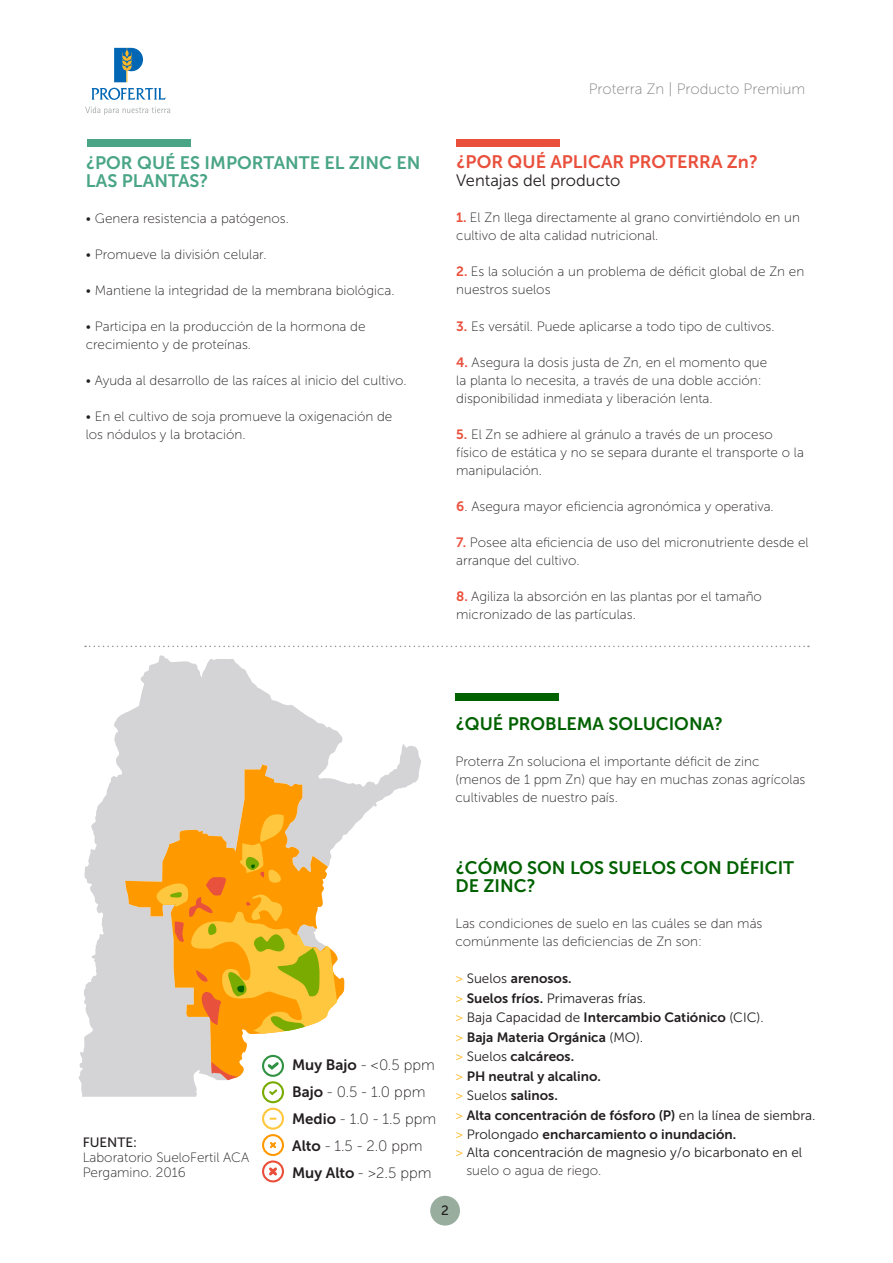
<style>
.page{position:relative;width:893px;height:1263px;background:#fff}
.page>*{position:absolute;margin:0;border:0;box-sizing:border-box;transform-origin:0 0}
.t1{font:18px/18px "Museo Sans 700";color:#006100}
.t2{font:18px/18px "Museo Sans 700";color:#49a585}
.t3{font:18px "Museo Sans 700";color:#e94f3b}
.t4{font:16.5px "Museo Sans 300";color:#231f20}
.t5{font:15px "Museo Sans 100";color:#231f20}
.t6{font:15px "Museo Sans 100";color:#818285}
.t7{font:13.5px/18px "Museo Sans 100";color:#231f20}
.t8{font:13.5px "Museo Sans 700";color:#231f20}
.t9{font:13.5px/18px "Museo Sans 300";color:#231f20}
.t10{font:13.5px "Museo Sans 500";color:#231f20}
.s1{font-family:"Museo Sans 700";color:#e94f3b}
.s2{font-family:"Museo Sans 700"}
.s3{font-family:"Museo Sans 300";color:#fcb826}
.s4{font-family:"Museo Sans 300"}
.s5{color:#fcb826}
.s6{font-family:"Museo Sans 100"}
</style>
<div class="page">
<svg style="left:79px;top:655px;width:342px;height:442px"></svg>
<svg style="left:125px;top:764px;width:219px;height:318px;fill:#d4d4d6"></svg>
<svg style="left:210px;top:1062px;width:27px;height:18px"></svg>
<svg style="left:155px;top:810px;width:182px;height:223px;background:#edb34a"></svg>
<svg style="left:85px;top:646px;width:724px;height:1px"></svg>
<div style="left:455px;top:693px;width:104px;height:7px;background:#006100"></div>
<svg style="left:114px;top:48px;width:29px;height:34px"></svg>
<svg style="left:91px;top:88px;width:75px;height:12px"></svg>
<svg style="left:85px;top:107px;width:85px;height:8px"></svg>
<div style="left:430px;top:1196px;width:30px;height:29px;background:#99ad9e;border-radius:50%"></div>
<div style="left:87px;top:139px;width:104px;height:7px;background:#49a585"></div>
<div style="left:456px;top:139px;width:104px;height:7px;background:#e94f3b"></div>
<div style="left:262px;top:1055px;width:22px;height:22px;border:2px solid #309143;border-radius:50%"></div>
<div style="left:262px;top:1081px;width:22px;height:22px;border:2px solid #7aab00;border-radius:50%"></div>
<div style="left:262px;top:1108px;width:22px;height:22px;border:2px solid #ffc73d;border-radius:50%"></div>
<div style="left:262px;top:1134px;width:22px;height:22px;border:2px solid #f90;border-radius:50%"></div>
<div style="left:262px;top:1160px;width:22px;height:22px;border:2px solid #e94f3b;border-radius:50%"></div>
<svg style="left:265px;top:1059px;width:16px;height:13px"></svg>
<svg style="left:267px;top:1087px;width:12px;height:10px"></svg>
<svg style="left:270px;top:1142px;width:6px;height:7px"></svg>
<svg style="left:266px;top:1165px;width:14px;height:13px"></svg>
<svg style="left:271px;top:1117px;width:5px;height:3px"></svg>
<p class="t2" style="left:86px;top:154px;width:336px">¿POR QUÉ ES IMPORTANTE EL ZINC EN<br>LAS PLANTAS?</p>
<p class="t7" style="left:86px;top:210px;width:205px">• Genera resistencia a patógenos.</p>
<p class="t7" style="left:86px;top:246px;width:182px">• Promueve la división celular.</p>
<p class="t7" style="left:86px;top:282px;width:310px">• Mantiene la integridad de la membrana biológica.</p>
<p class="t7" style="left:86px;top:318px;width:281px">• Participa en la producción de la hormona de crecimiento y de proteínas.</p>
<p class="t7" style="left:86px;top:372px;width:322px">• Ayuda al desarrollo de las raíces al inicio del cultivo.</p>
<p class="t7" style="left:86px;top:408px;width:308px">• En el cultivo de soja promueve la oxigenación de</p>
<p class="t7" style="left:86px;top:426px;width:161px">los nódulos y la brotación.</p>
<p class="t6" style="left:589px;top:81px;width:218px">Proterra Zn | Producto Premium</p>
<p class="t3" style="left:456px;top:152px;width:303px">¿POR QUÉ APLICAR PROTERRA Zn?</p>
<p class="t4" style="left:456px;top:172px;width:166px">Ventajas del producto</p>
<p class="t7" style="left:456px;top:209px;width:345px"><span class="s1">1.</span> El Zn llega directamente al grano convirtiéndolo en un cultivo de alta calidad nutricional.</p>
<p class="t7" style="left:456px;top:263px;width:350px"><span class="s1">2.</span> Es la solución a un problema de déficit global de Zn en nuestros suelos</p>
<p class="t7" style="left:456px;top:317px;width:320px"><span class="s1">3.</span> Es versátil. Puede aplicarse a todo tipo de cultivos.</p>
<p class="t7" style="left:456px;top:353px;width:313px"><span class="s1">4.</span> Asegura la dosis justa de Zn, en el momento que la planta lo necesita, a través de una doble acción: disponibilidad inmediata y liberación lenta.</p>
<p class="t7" style="left:456px;top:425px;width:349px"><span class="s1">5.</span> El Zn se adhiere al gránulo a través de un proceso físico de estática y no se separa durante el transporte o la manipulación.</p>
<p class="t7" style="left:456px;top:497px;width:319px"><span class="s1">6</span>. Asegura mayor eficiencia agronómica y operativa.</p>
<p class="t7" style="left:456px;top:533px;width:354px"><span class="s1">7.</span> Posee alta eficiencia de uso del micronutriente desde el arranque del cultivo.</p>
<p class="t7" style="left:456px;top:587px;width:307px"><span class="s1">8.</span> Agiliza la absorción en las plantas por el tamaño micronizado de las partículas.</p>
<p class="t10" style="left:83px;top:1135px;width:56px">FUENTE:</p>
<p class="t7" style="left:83px;top:1150px;width:168px;line-height:15px">Laboratorio SueloFertil ACA<br>Pergamino. 2016</p>
<p class="t1" style="left:455px;top:714px;width:269px">¿QUÉ PROBLEMA SOLUCIONA?</p>
<p class="t7" style="left:455px;top:752px;width:351px">Proterra Zn soluciona el importante déficit de zinc (menos de 1 ppm Zn) que hay en muchas zonas agrícolas cultivables de nuestro país.</p>
<p class="t5" style="left:292px;top:1057px;width:144px"><span class="s2">Muy Bajo</span> - &lt;0.5 ppm</p>
<p class="t5" style="left:292px;top:1084px;width:135px"><span class="s2">Bajo</span> - 0.5 - 1.0 ppm</p>
<p class="t5" style="left:292px;top:1111px;width:146px"><span class="s2">Medio</span> - 1.0 - 1.5 ppm</p>
<p class="t5" style="left:292px;top:1138px;width:132px"><span class="s2">Alto</span> - 1.5 - 2.0 ppm</p>
<p class="t5" style="left:292px;top:1165px;width:141px"><span class="s2">Muy Alto</span> - &gt;2.5 ppm</p>
<p class="t1" style="left:455px;top:858px;width:340px">¿CÓMO SON LOS SUELOS CON DÉFICIT<br>DE ZINC?</p>
<p class="t7" style="left:455px;top:914px;width:308px">Las condiciones de suelo en las cuáles se dan más comúnmente las deficiencias de Zn son:</p>
<p class="t8" style="left:455px;top:971px;width:118px"><span class="s3">&gt;</span> <span class="s4">Suelos</span> arenosos.</p>
<p class="t9" style="left:455px;top:989px;width:192px"><span class="s5">&gt;</span> <span class="s2">Suelos fríos.</span> Primaveras frías.</p>
<p class="t9" style="left:455px;top:1008px;width:310px"><span class="s5">&gt;</span> Baja Capacidad de <span class="s2">Intercambio Catiónico</span> (CIC).</p>
<p class="t8" style="left:455px;top:1029px;width:189px"><span class="s3">&gt;</span> Baja Materia Orgánica <span class="s4">(MO).</span></p>
<p class="t8" style="left:455px;top:1049px;width:120px"><span class="s3">&gt;</span> <span class="s4">Suelos</span> calcáreos.</p>
<p class="t8" style="left:455px;top:1068px;width:147px"><span class="s3">&gt;</span> PH neutral y alcalino.</p>
<p class="t8" style="left:455px;top:1088px;width:104px"><span class="s3">&gt;</span> <span class="s4">Suelos</span> salinos.</p>
<p class="t8" style="left:455px;top:1107px;width:362px"><span class="s3">&gt;</span> Alta concentración de fósforo (P) <span class="s4">en la línea de siembra.</span></p>
<p class="t8" style="left:455px;top:1127px;width:282px"><span class="s3">&gt;</span> <span class="s4">Prolongado</span> encharcamiento o inundación.</p>
<p class="t9" style="left:466px;top:1143px;width:337px;text-indent:-11px"><span class="s5">&gt;</span> Alta concentración de magnesio y/o bicarbonato en el <span class="s6">suelo o agua de riego.</span></p>
<p class="t10" style="left:441px;top:1203px;width:9px">2</p>
</div>
